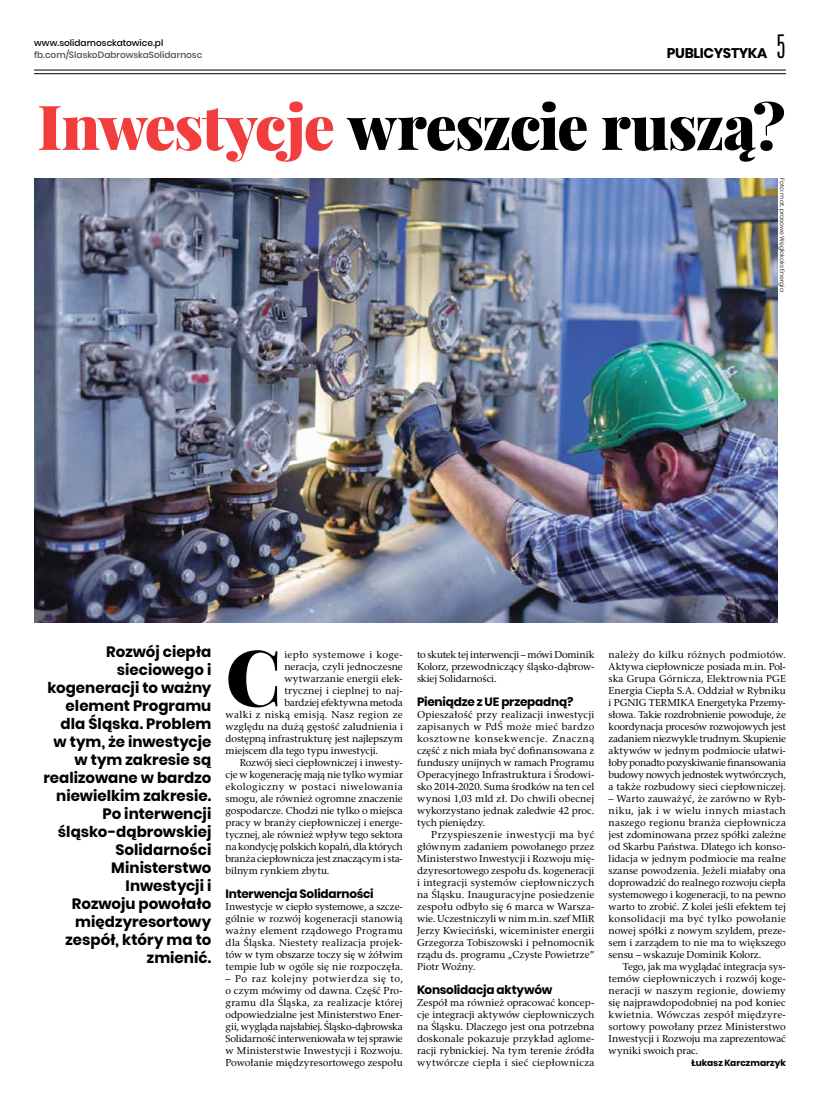
<style>
.page{position:relative;width:820px;height:1106px;background:#fff}
.page>*{position:absolute;margin:0;border:0;box-sizing:border-box;transform-origin:0 0}
.t1{font:900 77.7px "Playfair Display";color:#000}
.t2{font:900 62px "Playfair Display";letter-spacing:-.03em;color:#000}
.t3{font:700 15px/18px "Poppins";color:#000;text-align:right}
.t4{font:700 14px "Poppins";letter-spacing:-.025em;color:#000}
.t5{font:700 12px "Poppins";letter-spacing:-.02em;color:#000}
.t6{font:10px/12px "Rashel EFN";color:#000;text-align:justify}
.t7{font:10px "Rashel EFN";letter-spacing:-.025em;color:#000}
.t8{font:10px "Rashel EFN";letter-spacing:.035em;color:#000}
.t9{font:10px "Rashel EFN";letter-spacing:.04em;color:#000}
.t10{font:10px "Rashel EFN";letter-spacing:.03em;color:#000}
.t11{font:500 9px "Poppins";color:#544d48}
.t12{font:500 9px "Poppins";color:#000}
.t13{font:700 9px "Poppins";letter-spacing:.005em;color:#000}
.t14{font:300 6px "Poppins";letter-spacing:.015em;color:#000}
.s1{font-family:"Antonio";font-weight:300;font-size:27px}
.s2{color:#f13d3d}
</style>
<div class="page">
<hr style="left:34px;top:70px;width:751px;height:1px;background:#000">
<hr style="left:34px;top:73px;width:751px;height:1px;background:#000">
<img style="left:34px;top:178px;width:743px;height:444px">
<p class="t12" style="left:34px;top:38px;width:131px">www.solidarnosckatowice.pl</p>
<p class="t11" style="left:34px;top:50px;width:170px">fb.com/SlaskoDabrowskaSolidarnosc</p>
<h3 class="t4" style="left:666px;top:45px;width:120px">PUBLICYSTYKA <span class="s1">5</span></h3>
<h2 class="t2" style="left:37px;top:87px;width:749px"><span class="s2">Inwestycje</span> wreszcie ruszą?</h2>
<p class="t14" style="left:785px;top:178px;width:115px;rotate:90deg">Foto: mat. prasowe Węglokoks Energia</p>
<p class="t3" style="left:43px;top:642px;width:169px">Rozwój ciepła sieciowego i kogeneracji to ważny element Programu dla Śląska. Problem<br>w tym, że inwestycje w tym zakresie są realizowane w bardzo niewielkim zakresie.<br>Po interwencji śląsko-dąbrowskiej<br>Solidarności<br>Ministerstwo<br>Inwestycji i<br>Rozwoju powołało międzyresortowy zespół, który ma to zmienić.</p>
<h1 class="t1" style="left:225px;top:627px;width:57px">C</h1>
<p class="t10" style="left:284px;top:648px;width:120px">iepło systemowe i koge-</p>
<p class="t6" style="left:284px;top:660px;width:120px">neracja, czyli jednoczesne</p>
<p class="t6" style="left:284px;top:672px;width:120px">wytwarzanie energii elek-</p>
<p class="t6" style="left:284px;top:684px;width:120px">trycznej i cieplnej to naj-</p>
<p class="t6" style="left:284px;top:696px;width:120px">bardziej efektywna metoda</p>
<p class="t8" style="left:225px;top:708px;width:179px">walki z niską emisją. Nasz region ze</p>
<p class="t6" style="left:225px;top:720px;width:179px">względu na dużą gęstość zaludnienia i</p>
<p class="t6" style="left:225px;top:732px;width:179px">dostępną infrastrukturę jest najlepszym</p>
<p class="t6" style="left:225px;top:744px;width:154px">miejscem dla tego typu inwestycji.</p>
<p class="t6" style="left:240px;top:756px;width:164px">Rozwój sieci ciepłowniczej i inwesty-</p>
<p class="t6" style="left:225px;top:768px;width:179px">cje w kogenerację mają nie tylko wymiar</p>
<p class="t9" style="left:225px;top:780px;width:179px">ekologiczny w postaci niwelowania</p>
<p class="t6" style="left:225px;top:792px;width:179px">smogu, ale również ogromne znaczenie</p>
<p class="t6" style="left:225px;top:804px;width:179px">gospodarcze. Chodzi nie tylko o miejsca</p>
<p class="t6" style="left:225px;top:816px;width:179px">pracy w branży ciepłowniczej i energe-</p>
<p class="t6" style="left:225px;top:828px;width:179px">tycznej, ale również wpływ tego sektora</p>
<p class="t7" style="left:225px;top:840px;width:179px">na kondycję polskich kopalń, dla których</p>
<p class="t6" style="left:225px;top:852px;width:179px">branża ciepłownicza jest znaczącym i sta-</p>
<p class="t6" style="left:225px;top:864px;width:105px">bilnym rynkiem zbytu.</p>
<p class="t5" style="left:225px;top:887px;width:150px">Interwencja Solidarności</p>
<p class="t6" style="left:225px;top:900px;width:179px">Inwestycje w ciepło systemowe, a szcze&shy;gólnie w rozwój kogeneracji stanowią ważny element rządowego Programu dla Śląska. Niestety realizacja projek&shy;tów w tym obszarze toczy się w żółwim tempie lub w ogóle się nie rozpoczęła.</p>
<p class="t6" style="left:225px;top:972px;width:179px">– Po raz kolejny potwierdza się to, o czym mówimy od dawna. Część Pro&shy;gramu dla Śląska, za realizacje której odpowiedzialne jest Ministerstwo Ener&shy;gii, wygląda najsłabiej. Śląsko-dąbrowska Solidarność interweniowała w tej sprawie w Ministerstwie Inwestycji i Rozwoju.<br>Powołanie międzyresortowego zespołu</p>
<p class="t6" style="left:417px;top:648px;width:179px">to skutek tej interwencji – mówi Dominik Kolorz, przewodniczący śląsko-dąbrow&shy;skiej Solidarności.</p>
<p class="t5" style="left:417px;top:695px;width:158px">Pieniądze z UE przepadną?</p>
<p class="t6" style="left:417px;top:708px;width:179px">Opieszałość przy realizacji inwestycji zapisanych w PdŚ może mieć bardzo kosztowne konsekwencje. Znaczną część z nich miała być dofinansowana z funduszy unijnych w ramach Programu Operacyjnego Infrastruktura i Środowi&shy;sko 2014-2020. Suma środków na ten cel wynosi 1,03 mld zł. Do chwili obecnej wykorzystano jednak zaledwie 42 proc. tych pieniędzy.</p>
<p class="t6" style="left:417px;top:828px;width:179px;text-indent:14px">Przyspieszenie inwestycji ma być głównym zadaniem powołanego przez Ministerstwo Inwestycji i Rozwoju mię&shy;dzyresortowego zespołu ds. kogeneracji i integracji systemów ciepłowniczych na Śląsku. Inauguracyjne posiedzenie zespołu odbyło się 6 marca w Warsza&shy;wie. Uczestniczyli w nim m.in. szef MIiR Jerzy Kwieciński, wiceminister energii Grzegorza Tobiszowski i pełnomocnik rządu ds. programu „Czyste Powietrze” Piotr Woźny.</p>
<p class="t5" style="left:417px;top:983px;width:137px">Konsolidacja aktywów</p>
<p class="t6" style="left:417px;top:996px;width:179px">Zespół ma również opracować koncep&shy;cje integracji aktywów ciepłowniczych na Śląsku. Dlaczego jest ona potrzebna doskonale pokazuje przykład aglome&shy;racji rybnickiej. Na tym terenie źródła wytwórcze ciepła i sieć ciepłownicza</p>
<p class="t6" style="left:608px;top:648px;width:179px">należy do kilku różnych podmiotów.<br>Aktywa ciepłownicze posiada m.in. Pol&shy;ska Grupa Górnicza, Elektrownia PGE Energia Ciepła S.A. Oddział w Rybniku i PGNIG TERMIKA Energetyka Przemy&shy;słowa. Takie rozdrobnienie powoduje, że koordynacja procesów rozwojowych jest zadaniem niezwykle trudnym. Skupienie aktywów w jednym podmiocie ułatwi&shy;łoby ponadto pozyskiwanie finansowania budowy nowych jednostek wytwórczych, a także rozbudowy sieci ciepłowniczej.</p>
<p class="t6" style="left:608px;top:792px;width:179px">– Warto zauważyć, że zarówno w Ryb&shy;niku, jak i w wielu innych miastach naszego regionu branża ciepłownicza jest zdominowana przez spółki zależne od Skarbu Państwa. Dlatego ich konso&shy;lidacja w jednym podmiocie ma realne szanse powodzenia. Jeżeli miałaby ona doprowadzić do realnego rozwoju ciepła systemowego i kogeneracji, to na pewno warto to zrobić. Z kolei jeśli efektem tej konsolidacji ma być tylko powołanie nowej spółki z nowym szyldem, preze&shy;sem i zarządem to nie ma to większego sensu – wskazuje Dominik Kolorz.</p>
<p class="t6" style="left:608px;top:960px;width:179px;text-indent:14px">Tego, jak ma wyglądać integracja sys&shy;temów ciepłowniczych i rozwój koge&shy;neracji w naszym regionie, dowiemy się najprawdopodobniej na pod koniec kwietnia. Wówczas zespół międzyre&shy;sortowy powołany przez Ministerstwo Inwestycji i Rozwoju ma zaprezentować wyniki swoich prac.</p>
<p class="t13" style="left:691px;top:1058px;width:96px">Łukasz Karczmarzyk</p>
</div>
